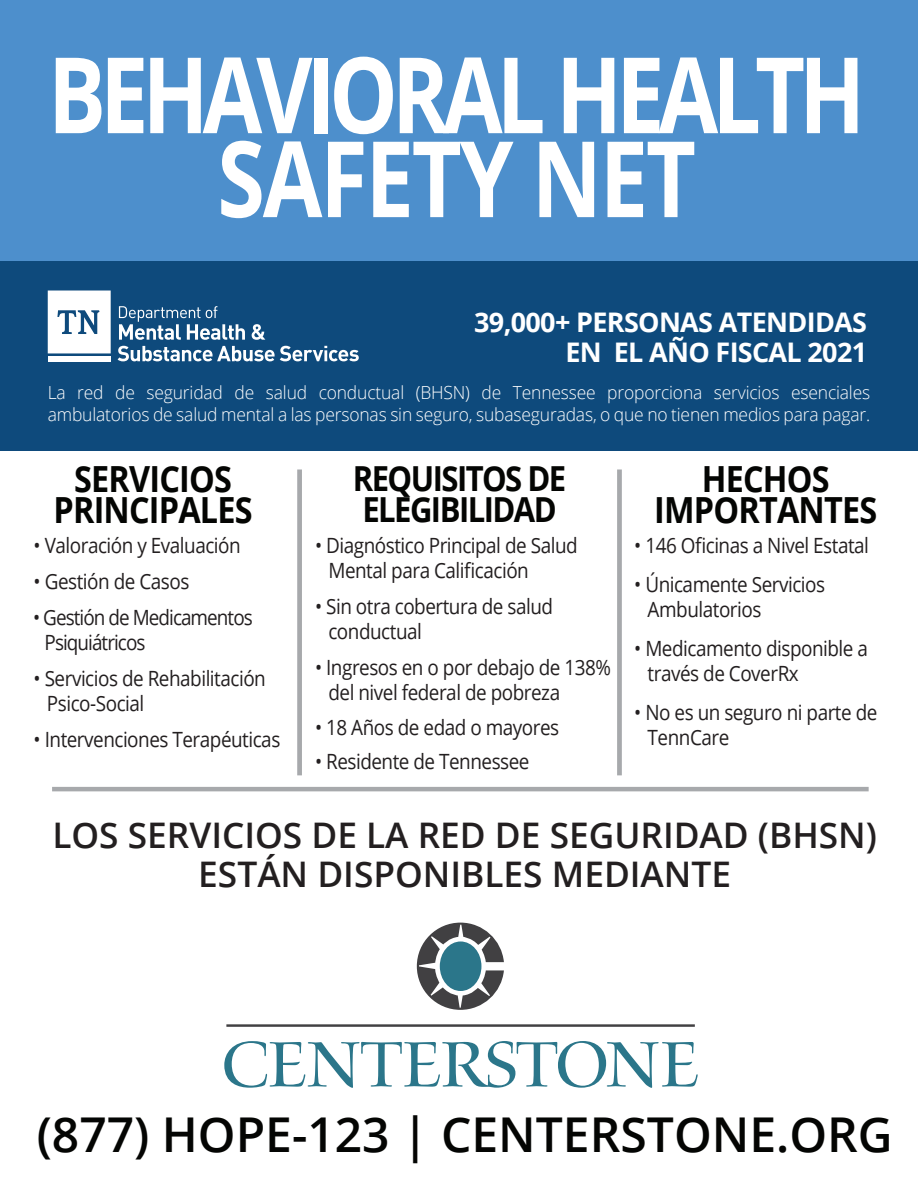
<style>
.page{position:relative;width:918px;height:1188px;background:#fff}
.page>*{position:absolute;margin:0;border:0;box-sizing:border-box;transform-origin:0 0}
.t1{font:700 105.6px/84px "Open Sans";letter-spacing:-.07em;color:#fff;text-align:center;scale:.82 1}
.t2{font:600 48px "Open Sans";color:#040503}
.t3{font:700 36px/31.5px "Open Sans";letter-spacing:-.025em;color:#040503;text-align:center;scale:.9 1}
.t4{font:600 35.25px/39px "Open Sans";color:#231f20;text-align:center}
.t5{font:700 34.5px/31.5px "Open Sans";letter-spacing:-.05em;color:#040503;scale:.9 1}
.t6{font:700 27px/30px "Open Sans";letter-spacing:-.025em;color:#fff;text-align:right}
.t7{font:21px/25.2px "Open Sans";letter-spacing:-.025em;color:#231f20;scale:.9 1}
.t8{font:21px/25.2px "Open Sans";letter-spacing:-.05em;color:#231f20;scale:.9 1}
.t9{font:300 18px/21.6px "Open Sans";letter-spacing:-.01em;color:#fff}
</style>
<div class="page">
<div style="left:0;top:247px;width:918px;height:204px;background:#0e4a7c"></div>
<div style="left:0;top:0;width:918px;height:261px;background:#4d8fcc"></div>
<hr style="left:52px;top:787px;width:817px;height:4px;background:#a7a9ac">
<div style="left:297px;top:469px;width:5px;height:306px;background:#a7a9ac"></div>
<div style="left:617px;top:469px;width:5px;height:306px;background:#a7a9ac"></div>
<svg style="left:119px;top:306px;width:126px;height:34px"></svg>
<svg style="left:252px;top:324px;width:13px;height:16px"></svg>
<svg style="left:118px;top:346px;width:241px;height:15px"></svg>
<div style="left:48px;top:356px;width:63px;height:5px;background:#fff"></div>
<svg style="left:48px;top:291px;width:63px;height:62px;background:#e3eaf0"></svg>
<svg style="left:417px;top:923px;width:87px;height:87px"></svg>
<svg style="left:224px;top:1041px;width:474px;height:47px"></svg>
<hr style="left:226px;top:1024px;width:469px;height:3px;background:#414042">
<h1 class="t1" style="left:48px;top:50px;width:998px">BEHAVIORAL HEALTH<br>SAFETY NET</h1>
<p class="t6" style="left:474px;top:306px;width:394px">39,000+ PERSONAS ATENDIDAS<br>EN EL AÑO FISCAL 2021</p>
<p class="t9" style="left:48px;top:381px;width:824px">La red de seguridad de salud conductual (BHSN) de Tennessee proporciona servicios esenciales ambulatorios de salud mental a las personas sin seguro, subaseguradas, o que no tienen medios para pagar.</p>
<h3 class="t3" style="left:54px;top:462px;width:223px">SERVICIOS<br>PRINCIPALES</h3>
<h3 class="t5" style="left:353px;top:461px;width:239px">REQUISITOS DE<br>ELEGIBILIDAD</h3>
<h3 class="t3" style="left:654px;top:462px;width:249px">HECHOS<br>IMPORTANTES</h3>
<p class="t7" style="left:34px;top:532px;width:232px">• Valoración y Evaluación</p>
<p class="t7" style="left:34px;top:568px;width:175px">• Gestión de Casos</p>
<p class="t8" style="left:45px;top:604px;width:233px;text-indent:-11px">• Gestión de Medicamentos<br>Psiquiátricos</p>
<p class="t7" style="left:47px;top:665px;width:245px;text-indent:-13px">• Servicios de Rehabilitación<br>Psico-Social</p>
<p class="t7" style="left:34px;top:726px;width:276px">• Intervenciones Terapéuticas</p>
<p class="t7" style="left:328px;top:532px;width:278px;text-indent:-13px">• Diagnóstico Principal de Salud<br>Mental para Calificación</p>
<p class="t7" style="left:328px;top:593px;width:251px;text-indent:-13px">• Sin otra cobertura de salud conductual</p>
<p class="t7" style="left:328px;top:654px;width:315px;text-indent:-13px">• Ingresos en o por debajo de 138% del nivel federal de pobreza</p>
<p class="t7" style="left:315px;top:714px;width:273px">• 18 Años de edad o mayores</p>
<p class="t7" style="left:315px;top:748px;width:240px">• Residente de Tennessee</p>
<p class="t7" style="left:634px;top:532px;width:262px">• 146 Oficinas a Nivel Estatal</p>
<p class="t7" style="left:648px;top:571px;width:199px;text-indent:-13px">• Únicamente Servicios<br>Ambulatorios</p>
<p class="t7" style="left:648px;top:635px;width:246px;text-indent:-13px">• Medicamento disponible a través de CoverRx</p>
<p class="t7" style="left:648px;top:699px;width:257px;text-indent:-13px">• No es un seguro ni parte de<br>TennCare</p>
<h3 class="t4" style="left:52px;top:815px;width:826px">LOS SERVICIOS DE LA RED DE SEGURIDAD (BHSN)<br>ESTÁN DISPONIBLES MEDIANTE</h3>
<h2 class="t2" style="left:37px;top:1101px;width:857px">(877) HOPE-123 | CENTERSTONE.ORG</h2>
</div>
